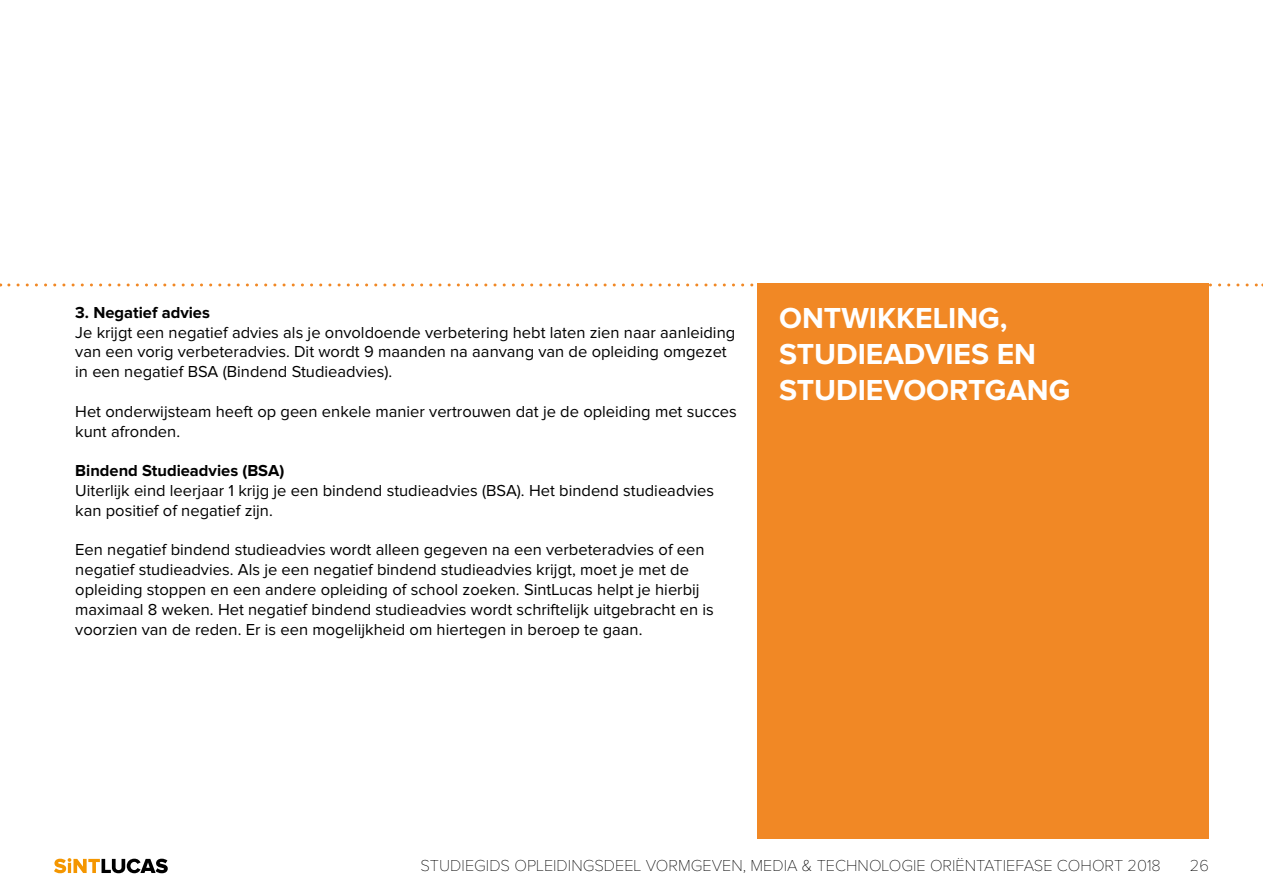
<style>
.page{position:relative;width:1263px;height:893px;background:#fff}
.page>*{position:absolute;margin:0;border:0;box-sizing:border-box;transform-origin:0 0}
.t1{font:700 30px/36px "Proxima Nova";color:#fff}
.t2{font:16.5px/19.8px "Proxima Nova";color:#000}
.t3{font:100 16.5px "Proxima Nova";color:#000}
.t4{font:700 16.5px "Proxima Nova";color:#000}
</style>
<div class="page">
<svg style="left:54px;top:858px;width:114px;height:15px"></svg>
<svg style="left:9px;top:283px;width:1254px;height:3px"></svg>
<div style="left:758px;top:283px;width:451px;height:556px;background:#f18825"></div>
<p class="t4" style="left:75px;top:305px;width:136px">3. Negatief advies</p>
<p class="t2" style="left:75px;top:323px;width:661px">Je krijgt een negatief advies als je onvoldoende verbetering hebt laten zien naar aanleiding van een vorig verbeteradvies. Dit wordt 9 maanden na aanvang van de opleiding omgezet in een negatief BSA (Bindend Studieadvies).</p>
<p class="t2" style="left:75px;top:402px;width:663px">Het onderwijsteam heeft op geen enkele manier vertrouwen dat je de opleiding met succes kunt afronden.</p>
<p class="t4" style="left:75px;top:463px;width:210px">Bindend Studieadvies (BSA)</p>
<p class="t2" style="left:75px;top:481px;width:640px">Uiterlijk eind leerjaar 1 krijg je een bindend studieadvies (BSA). Het bindend studieadvies kan positief of negatief zijn.</p>
<p class="t2" style="left:75px;top:541px;width:640px">Een negatief bindend studieadvies wordt alleen gegeven na een verbeteradvies of een negatief studieadvies. Als je een negatief bindend studieadvies krijgt, moet je met de opleiding stoppen en een andere opleiding of school zoeken. SintLucas helpt je hierbij maximaal 8 weken. Het negatief bindend studieadvies wordt schriftelijk uitgebracht en is voorzien van de reden. Er is een mogelijkheid om hiertegen in beroep te gaan.</p>
<h1 class="t1" style="left:779px;top:302px;width:293px">ONTWIKKELING,<br>STUDIEADVIES EN<br>STUDIEVOORTGANG</h1>
<p class="t3" style="left:420px;top:858px;width:742px">STUDIEGIDS OPLEIDINGSDEEL VORMGEVEN, MEDIA &amp; TECHNOLOGIE ORIËNTATIEFASE COHORT 2018</p>
<p class="t3" style="left:1190px;top:858px;width:21px">26</p>
</div>
